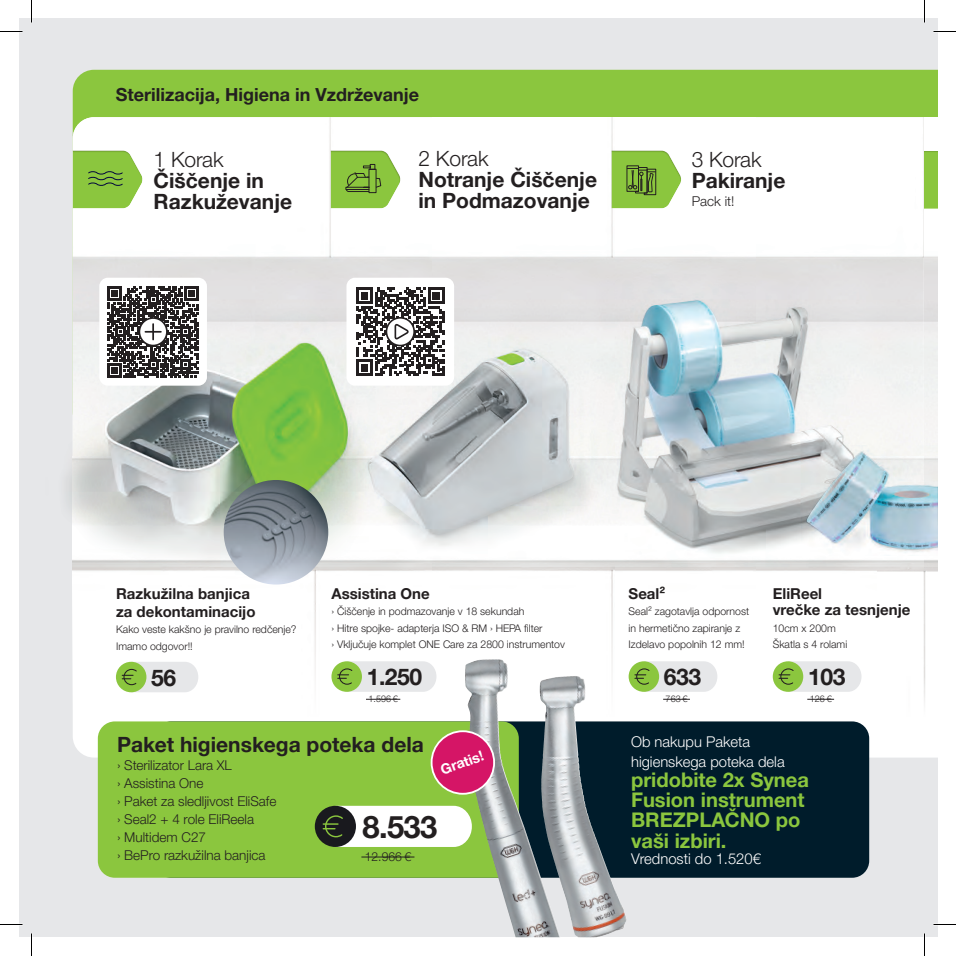
<style>
.page{position:relative;width:956px;height:956px;background:#fff}
.page>*{position:absolute;margin:0;border:0;box-sizing:border-box;transform-origin:0 0}
.t1{font:700 30.9px "Helvetica Neue World 75";color:#231f20}
.t2{font:700 22.95px "Helvetica Neue World 75";letter-spacing:-.02em;color:#231f20}
.t3{font:700 21px/21px "Helvetica Neue World 75";color:#231f20}
.t4{font:21px "Helvetica Neue World 45 Lt";letter-spacing:-.005em;color:#231f20}
.t5{font:700 20.1px/20.1px "Helvetica Neue World 75";color:#8bc63e}
.t6{font:700 18px "Helvetica Neue World 75";color:#231f20}
.t7{font:700 15px/18px "Helvetica Neue World 75";color:#231f20}
.t8{font:14.85px/20.1px "Helvetica Neue World 45 Lt";color:#fff}
.t9{font:700 14.25px "Helvetica Neue World 75";color:#fff}
.t10{font:13.5px/18px "Helvetica Neue World 45 Lt";color:#231f20}
.t11{font:12.15px "Helvetica Neue World 45 Lt";color:#231f20}
.t12{font:10.5px/16.5px "Helvetica Neue World 45 Lt";color:#231f20}
.t13{font:9px "Helvetica Neue World 45 Lt";color:#231f20}
</style>
<div class="page">
<div style="left:19px;top:19px;width:918px;height:918px;background:#e6e7e9"></div>
<div style="left:73px;top:70px;width:864px;height:47px;background:#8bc63e"></div>
<img style="left:73px;top:117px;width:864px;height:328px">
<img style="left:432px;top:117px;width:324px;height:205px">
<div style="left:73px;top:563px;width:864px;height:153px;background:#fff"></div>
<div style="left:432px;top:563px;width:324px;height:153px;background:#fff"></div>
<img style="left:583px;top:274px;width:318px;height:292px">
<img style="left:618px;top:300px;width:262px;height:245px">
<img style="left:418px;top:322px;width:202px;height:237px">
<img style="left:418px;top:350px;width:155px;height:185px">
<img style="left:66px;top:309px;width:352px;height:265px">
<img style="left:104px;top:343px;width:244px;height:181px">
<div style="left:610px;top:150px;width:72px;height:60px;background:#231f20;opacity:.29"></div>
<div style="left:330px;top:150px;width:72px;height:60px;background:#231f20;opacity:.29"></div>
<div style="left:72px;top:150px;width:72px;height:60px;background:#231f20;opacity:.29"></div>
<svg style="left:611px;top:151px;width:70px;height:64px;background:#99c462"></svg>
<div style="left:923px;top:151px;width:14px;height:60px;background:#8bc63e"></div>
<svg style="left:73px;top:151px;width:70px;height:57px;background:#93c652"></svg>
<svg style="left:331px;top:151px;width:70px;height:57px;background:#90c150"></svg>
<svg style="left:331px;top:661px;width:31px;height:31px"></svg>
<svg style="left:338px;top:661px;width:98px;height:31px"></svg>
<div style="left:629px;top:661px;width:30px;height:31px;background:#8bc63e;border-radius:50%"></div>
<svg style="left:635px;top:661px;width:82px;height:31px"></svg>
<div style="left:116px;top:662px;width:30px;height:30px;background:#8bc63e;border-radius:50%"></div>
<svg style="left:122px;top:662px;width:76px;height:30px"></svg>
<div style="left:154px;top:721px;width:715px;height:157px;background:#001c2b;border-radius:17px"></div>
<img style="left:224px;top:480px;width:104px;height:105px;border-radius:52px">
<img style="left:802px;top:445px;width:135px;height:110px">
<img style="left:806px;top:452px;width:131px;height:96px">
<div style="left:877px;top:571px;width:60px;height:146px;background:#fff"></div>
<div style="left:773px;top:661px;width:30px;height:31px;background:#8bc63e;border-radius:50%"></div>
<svg style="left:779px;top:661px;width:82px;height:31px"></svg>
<div style="left:98px;top:721px;width:421px;height:157px;background:#8bc63e;border-radius:17px"></div>
<div style="left:315px;top:806px;width:41px;height:41px;background:#19191e;border-radius:50%"></div>
<svg style="left:323px;top:806px;width:142px;height:41px"></svg>
<hr style="left:361px;top:857px;width:53px;height:1px;background:#231f20">
<img style="left:465px;top:659px;width:95px;height:278px">
<img style="left:540px;top:676px;width:87px;height:261px">
<div style="left:431px;top:730px;width:64px;height:65px;background:#d51566;border:2px solid #fff;border-radius:50%"></div>
<hr style="left:366px;top:699px;width:34px;height:1px;background:#231f20">
<svg style="left:663px;top:699px;width:27px;height:1px"></svg>
<svg style="left:807px;top:699px;width:27px;height:1px"></svg>
<div style="left:346px;top:278px;width:108px;height:108px;background:#fff;border-radius:9px"></div>
<svg style="left:356px;top:287px;width:89px;height:89px"></svg>
<div style="left:99px;top:278px;width:108px;height:108px;background:#fff;border-radius:9px"></div>
<svg style="left:107px;top:286px;width:92px;height:91px"></svg>
<hr style="left:0;top:923px;width:22px;height:2px;background:#fff">
<hr style="left:933px;top:923px;width:23px;height:2px;background:#fff">
<hr style="left:923px;top:0;width:2px;height:23px;background:#fff">
<hr style="left:923px;top:933px;width:2px;height:23px;background:#fff">
<svg style="left:0;top:31px;width:22px;height:1px"></svg>
<svg style="left:933px;top:31px;width:23px;height:1px"></svg>
<svg style="left:0;top:924px;width:22px;height:1px"></svg>
<svg style="left:933px;top:924px;width:23px;height:1px"></svg>
<svg style="left:31px;top:0;width:1px;height:23px"></svg>
<svg style="left:31px;top:933px;width:1px;height:23px"></svg>
<svg style="left:924px;top:0;width:1px;height:23px"></svg>
<svg style="left:924px;top:933px;width:1px;height:23px"></svg>
<h3 class="t6" style="left:116px;top:85px;width:305px">Sterilizacija, Higiena in Vzdrževanje</h3>
<h3 class="t4" style="left:154px;top:148px;width:72px">1 Korak</h3>
<h3 class="t3" style="left:154px;top:171px;width:140px">Čiščenje in<br>Razkuževanje</h3>
<h3 class="t4" style="left:418px;top:147px;width:72px">2 Korak</h3>
<h3 class="t3" style="left:418px;top:170px;width:180px">Notranje Čiščenje in Podmazovanje</h3>
<h3 class="t4" style="left:692px;top:147px;width:72px">3 Korak</h3>
<h3 class="t3" style="left:692px;top:170px;width:95px">Pakiranje</h3>
<p class="t10" style="left:692px;top:192px;width:44px">Pack it!</p>
<h3 class="t7" style="left:116px;top:585px;width:141px">Razkužilna banjica za dekontaminacijo</h3>
<p class="t12" style="left:116px;top:621px;width:182px">Kako veste kakšno je pravilno redčenje?<br>Imamo odgovor!!</p>
<h3 class="t7" style="left:331px;top:585px;width:100px">Assistina One</h3>
<p class="t12" style="left:331px;top:603px;width:235px">› Čiščenje in podmazovanje v 18 sekundah<br>› Hitre spojke- adapterja ISO &amp; RM › HEPA filter<br>› Vključuje komplet ONE Care za 2800 instrumentov</p>
<h3 class="t7" style="left:629px;top:585px;width:38px">Seal²</h3>
<p class="t12" style="left:629px;top:603px;width:122px">Seal² zagotavlja odpornost in hermetično zapiranje z<br>Izdelavo popolnih 12 mm!</p>
<h2 class="t2" style="left:151px;top:664px;width:27px">56</h2>
<h2 class="t2" style="left:367px;top:664px;width:57px">1.250</h2>
<h2 class="t2" style="left:664px;top:664px;width:39px">633</h2>
<h3 class="t7" style="left:773px;top:586px;width:139px;line-height:16.5px">EliReel<br>vrečke za tesnjenje</h3>
<p class="t12" style="left:773px;top:620px;width:76px">10cm x 200m<br>Škatla s 4 rolami</p>
<h2 class="t2" style="left:808px;top:664px;width:39px">103</h2>
<p class="t13" style="left:368px;top:694px;width:31px">1.596 €</p>
<p class="t13" style="left:666px;top:694px;width:23px">763 €</p>
<p class="t13" style="left:810px;top:694px;width:23px">126 €</p>
<h3 class="t3" style="left:117px;top:734px;width:308px">Paket higienskega poteka dela</h3>
<p class="t10" style="left:117px;top:756px;width:161px">› Sterilizator Lara XL<br>› Assistina One<br>› Paket za sledljivost EliSafe › Seal2 + 4 role EliReela<br>› Multidem C27<br>› BePro razkužilna banjica</p>
<h3 class="t9" style="left:438px;top:762px;width:46px;rotate:-20deg">Gratis!</h3>
<h1 class="t1" style="left:362px;top:809px;width:76px">8.533</h1>
<p class="t11" style="left:365px;top:850px;width:48px">12.966 €</p>
<h3 class="t8" style="left:631px;top:732px;width:155px">Ob nakupu Paketa higienskega poteka dela</h3>
<h3 class="t5" style="left:631px;top:770px;width:179px">pridobite 2x Synea<br>Fusion instrument<br>BREZPLAČNO po vaši izbiri.</h3>
<h3 class="t8" style="left:631px;top:849px;width:131px">Vrednosti do 1.520€</h3>
</div>
